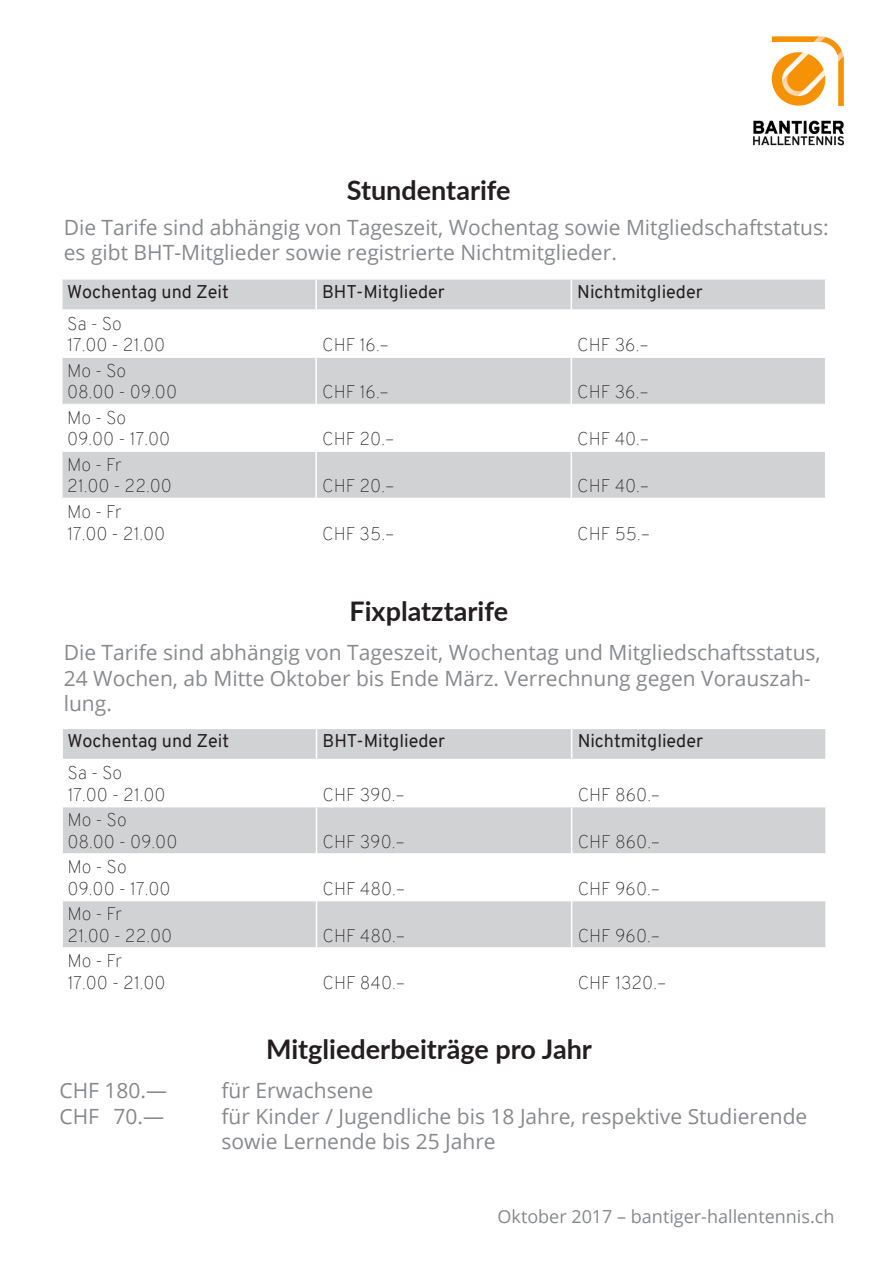
<style>
.page{position:relative;width:893px;height:1263px;background:#fff}
.page>*{position:absolute;margin:0;border:0;box-sizing:border-box;transform-origin:0 0}
.t1{font:700 27px "Lato";color:#231f20}
.t2{font:21px/25.2px "Open Sans";color:#87898c}
.t3{font:100 18px/21.6px "Overpass";color:#231f20}
.t4{font:18px "Overpass";color:#231f20}
.t5{font:18px "Open Sans";color:#86888b}
</style>
<div class="page">
<img style="left:753px;top:36px;width:92px;height:110px">
<svg style="left:63px;top:280px;width:762px;height:218px;fill:#d1d2d4"></svg>
<hr style="left:315px;top:280px;width:2px;height:29px;background:#fff">
<svg style="left:571px;top:280px;width:1px;height:29px"></svg>
<hr style="left:63px;top:309px;width:253px;height:2px;background:#fff">
<hr style="left:316px;top:309px;width:255px;height:2px;background:#fff">
<hr style="left:315px;top:311px;width:2px;height:45px;background:#fff">
<hr style="left:571px;top:309px;width:254px;height:2px;background:#fff">
<hr style="left:571px;top:311px;width:1px;height:45px;background:#fff">
<hr style="left:63px;top:356px;width:253px;height:2px;background:#fff">
<hr style="left:316px;top:356px;width:255px;height:2px;background:#fff">
<hr style="left:315px;top:358px;width:2px;height:46px;background:#fff">
<hr style="left:571px;top:356px;width:254px;height:2px;background:#fff">
<hr style="left:571px;top:358px;width:1px;height:46px;background:#fff">
<hr style="left:315px;top:404px;width:2px;height:47px;background:#fff">
<hr style="left:571px;top:404px;width:1px;height:47px;background:#fff">
<hr style="left:315px;top:452px;width:2px;height:46px;background:#fff">
<hr style="left:571px;top:452px;width:1px;height:46px;background:#fff">
<hr style="left:63px;top:404px;width:253px;height:1px;background:#fff">
<hr style="left:316px;top:404px;width:255px;height:1px;background:#fff">
<hr style="left:571px;top:404px;width:254px;height:1px;background:#fff">
<hr style="left:63px;top:451px;width:253px;height:1px;background:#fff">
<hr style="left:316px;top:451px;width:255px;height:1px;background:#fff">
<hr style="left:571px;top:451px;width:254px;height:1px;background:#fff">
<svg style="left:63px;top:729px;width:762px;height:218px;fill:#d1d2d4"></svg>
<hr style="left:316px;top:729px;width:1px;height:30px;background:#fff">
<hr style="left:571px;top:729px;width:1px;height:30px;background:#fff">
<hr style="left:63px;top:759px;width:254px;height:1px;background:#fff">
<hr style="left:316px;top:759px;width:256px;height:1px;background:#fff">
<hr style="left:316px;top:760px;width:1px;height:46px;background:#fff">
<hr style="left:572px;top:759px;width:253px;height:1px;background:#fff">
<hr style="left:571px;top:760px;width:1px;height:46px;background:#fff">
<hr style="left:63px;top:806px;width:254px;height:1px;background:#fff">
<hr style="left:316px;top:806px;width:256px;height:1px;background:#fff">
<hr style="left:316px;top:807px;width:1px;height:46px;background:#fff">
<hr style="left:572px;top:806px;width:253px;height:1px;background:#fff">
<hr style="left:571px;top:807px;width:1px;height:46px;background:#fff">
<hr style="left:316px;top:854px;width:1px;height:47px;background:#fff">
<hr style="left:571px;top:854px;width:1px;height:47px;background:#fff">
<hr style="left:316px;top:901px;width:1px;height:46px;background:#fff">
<hr style="left:571px;top:901px;width:1px;height:46px;background:#fff">
<hr style="left:63px;top:853px;width:254px;height:1px;background:#fff">
<hr style="left:316px;top:853px;width:256px;height:1px;background:#fff">
<hr style="left:572px;top:853px;width:253px;height:1px;background:#fff">
<hr style="left:63px;top:900px;width:254px;height:1px;background:#fff">
<hr style="left:316px;top:900px;width:256px;height:1px;background:#fff">
<hr style="left:572px;top:900px;width:253px;height:1px;background:#fff">
<p class="t1" style="left:347px;top:171px;width:165px">Stundentarife</p>
<p class="t2" style="left:64px;top:214px;width:766px">Die Tarife sind abhängig von Tageszeit, Wochentag sowie Mitgliedschaftstatus: es gibt BHT-Mitglieder sowie registrierte Nichtmitglieder.</p>
<p class="t4" style="left:67px;top:278px;width:163px">Wochentag und Zeit</p>
<p class="t4" style="left:322px;top:278px;width:124px">BHT-Mitglieder</p>
<p class="t4" style="left:577px;top:278px;width:127px">Nichtmitglieder</p>
<p class="t3" style="left:67px;top:313px;width:100px">Sa - So<br>17.00 - 21.00</p>
<p class="t3" style="left:322px;top:334px;width:68px">CHF 16.–</p>
<p class="t3" style="left:577px;top:334px;width:73px">CHF 36.–</p>
<p class="t3" style="left:67px;top:360px;width:112px">Mo - So<br>08.00 - 09.00</p>
<p class="t3" style="left:67px;top:407px;width:105px">Mo - So<br>09.00 - 17.00</p>
<p class="t3" style="left:67px;top:454px;width:106px">Mo - Fr<br>21.00 - 22.00</p>
<p class="t3" style="left:67px;top:501px;width:100px">Mo - Fr<br>17.00 - 21.00</p>
<p class="t3" style="left:322px;top:381px;width:68px">CHF 16.–</p>
<p class="t3" style="left:577px;top:381px;width:73px">CHF 36.–</p>
<p class="t3" style="left:322px;top:428px;width:74px">CHF 20.–</p>
<p class="t3" style="left:577px;top:428px;width:73px">CHF 40.–</p>
<p class="t3" style="left:322px;top:475px;width:74px">CHF 20.–</p>
<p class="t3" style="left:577px;top:475px;width:73px">CHF 40.–</p>
<p class="t3" style="left:322px;top:523px;width:74px">CHF 35.–</p>
<p class="t3" style="left:577px;top:523px;width:74px">CHF 55.–</p>
<p class="t1" style="left:349px;top:592px;width:160px">Fixplatztarife</p>
<p class="t2" style="left:64px;top:639px;width:758px">Die Tarife sind abhängig von Tageszeit, Wochentag und Mitgliedschaftsstatus,<br>24 Wochen, ab Mitte Oktober bis Ende März. Verrechnung gegen Vorauszah&shy;lung.</p>
<p class="t4" style="left:67px;top:728px;width:163px">Wochentag und Zeit</p>
<p class="t4" style="left:322px;top:728px;width:124px">BHT-Mitglieder</p>
<p class="t4" style="left:578px;top:728px;width:127px">Nichtmitglieder</p>
<p class="t3" style="left:67px;top:762px;width:100px">Sa - So<br>17.00 - 21.00</p>
<p class="t3" style="left:322px;top:784px;width:84px">CHF 390.–</p>
<p class="t3" style="left:578px;top:784px;width:84px">CHF 860.–</p>
<p class="t3" style="left:67px;top:809px;width:112px">Mo - So<br>08.00 - 09.00</p>
<p class="t3" style="left:67px;top:856px;width:105px">Mo - So<br>09.00 - 17.00</p>
<p class="t3" style="left:67px;top:903px;width:106px">Mo - Fr<br>21.00 - 22.00</p>
<p class="t3" style="left:67px;top:950px;width:100px">Mo - Fr<br>17.00 - 21.00</p>
<p class="t3" style="left:322px;top:831px;width:84px">CHF 390.–</p>
<p class="t3" style="left:578px;top:831px;width:84px">CHF 860.–</p>
<p class="t3" style="left:322px;top:878px;width:84px">CHF 480.–</p>
<p class="t3" style="left:578px;top:878px;width:84px">CHF 960.–</p>
<p class="t3" style="left:322px;top:925px;width:84px">CHF 480.–</p>
<p class="t3" style="left:578px;top:925px;width:84px">CHF 960.–</p>
<p class="t3" style="left:322px;top:972px;width:84px">CHF 840.–</p>
<p class="t3" style="left:578px;top:972px;width:90px">CHF 1320.–</p>
<p class="t1" style="left:266px;top:1030px;width:327px">Mitgliederbeiträge pro Jahr</p>
<p class="t2" style="left:60px;top:1077px;width:109px">CHF 180.—</p>
<p class="t2" style="left:222px;top:1077px;width:153px">für Erwachsene</p>
<p class="t2" style="left:60px;top:1103px;width:106px">CHF 70.—</p>
<p class="t2" style="left:222px;top:1103px;width:587px">für Kinder / Jugendliche bis 18 Jahre, respektive Studierende sowie Lernende bis 25 Jahre</p>
<p class="t5" style="left:497px;top:1204px;width:338px">Oktober 2017 – bantiger-hallentennis.ch</p>
</div>
